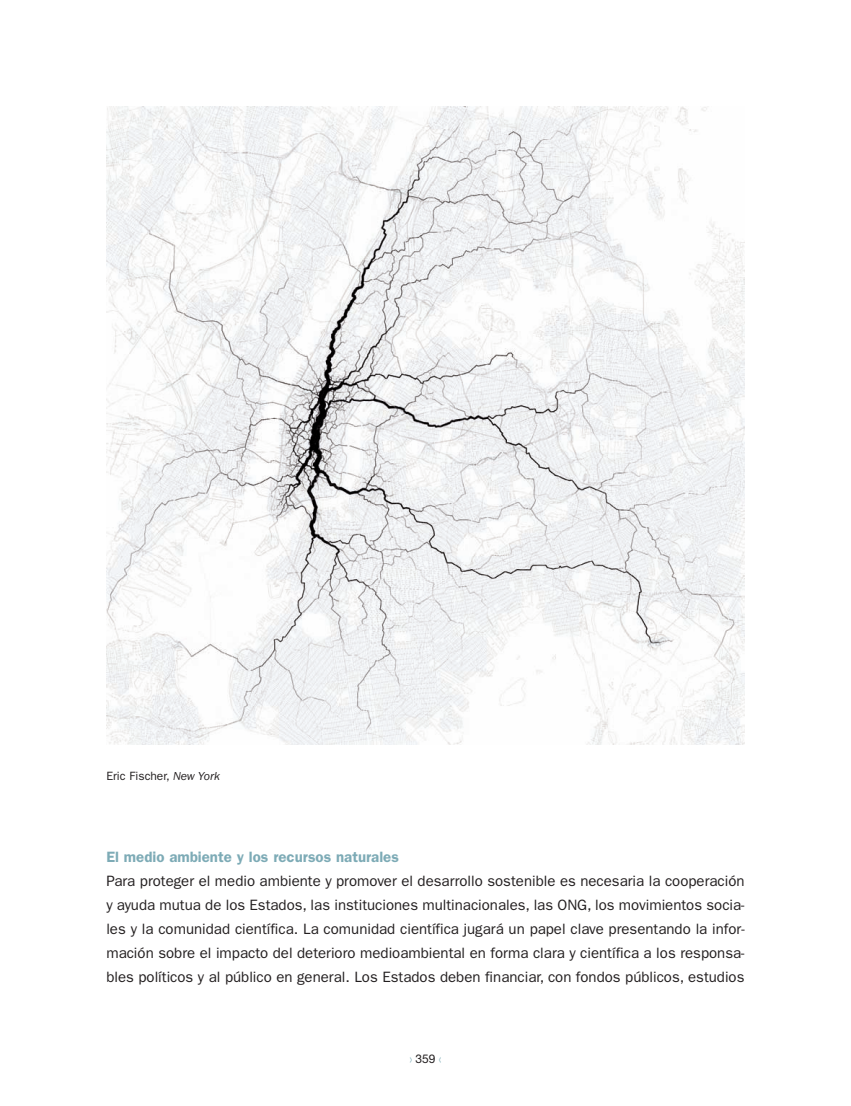
<style>
.page{position:relative;width:851px;height:1106px;background:#fff}
.page>*{position:absolute;margin:0;border:0;box-sizing:border-box;transform-origin:0 0}
.t1{font:15px/24px "Franklin Gothic";color:#231f20;text-align:justify}
.t2{font:600 15px "Franklin Gothic";color:#7dabb6}
.t3{font:12px "Franklin Gothic";color:#231f20}
.t4{font:12px "Helvetica Neue";color:#231f20}
.s1{font-style:italic}
.s2{font-weight:500;color:#7dabb6}
</style>
<div class="page">
<img style="left:106px;top:106px;width:638px;height:638px">
<p class="t3" style="left:106px;top:772px;width:115px">Eric Fischer, <span class="s1">New York</span></p>
<p class="t2" style="left:106px;top:851px;width:294px">El medio ambiente y los recursos naturales</p>
<p class="t1" style="left:106px;top:869px;width:639px">Para proteger el medio ambiente y promover el desarrollo sostenible es necesaria la cooperación y ayuda mutua de los Estados, las instituciones multinacionales, las ONG, los movimientos socia&shy;les y la comunidad científica. La comunidad científica jugará un papel clave presentando la infor&shy;mación sobre el impacto del deterioro medioambiental en forma clara y científica a los responsa&shy;bles políticos y al público en general. Los Estados deben financiar, con fondos públicos, estudios</p>
<p class="t4" style="left:410px;top:1054px;width:32px"><span class="s2">&gt;</span> 359 <span class="s2">&lt;</span></p>
</div>
